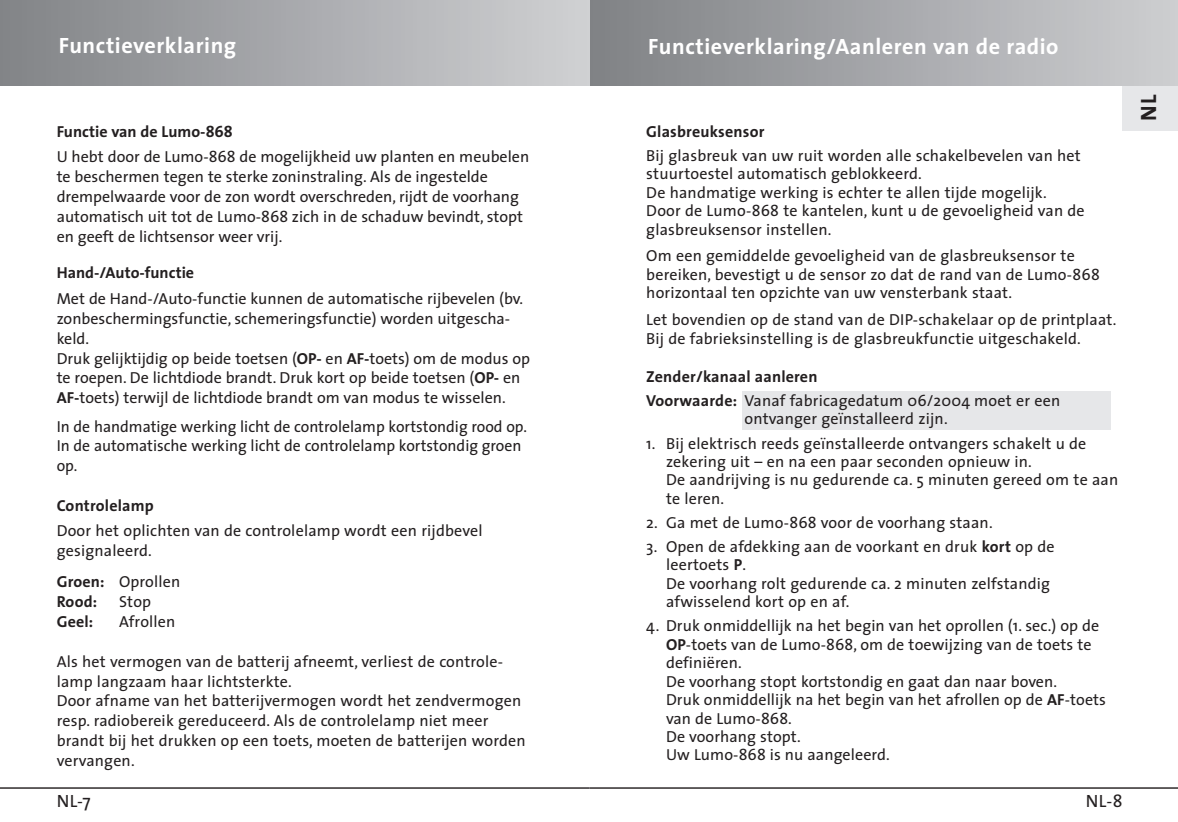
<style>
.page{position:relative;width:1178px;height:822px;background:#fff}
.page>*{position:absolute;margin:0;border:0;box-sizing:border-box;transform-origin:0 0}
.t1{font:700 22.2px "The Sans";letter-spacing:.025em;color:#fff}
.t2{font:700 22.2px "The Sans";color:#231f20}
.t3{font:17.8px "The Sans";color:#231f20}
.t4{font:16px/18.4px "The Sans";letter-spacing:.005em;color:#231f20}
.t5{font:700 16px/19.8px "The Sans";letter-spacing:.005em;color:#231f20}
.s1{font-weight:700}
.s2{font-weight:400}
</style>
<div class="page">
<div style="left:743px;top:391px;width:368px;height:39px;background:#e6e7e9"></div>
<div style="left:1123px;top:85px;width:55px;height:45px;background:#e6e7e9"></div>
<hr style="left:590px;top:787px;width:588px;height:2px;background:#231f20">
<div style="left:590px;top:0;width:588px;height:85px;background:linear-gradient(to right,#7f8185,#cdced1)"></div>
<hr style="left:0;top:787px;width:590px;height:2px;background:#231f20">
<div style="left:0;top:0;width:590px;height:85px;background:linear-gradient(to right,#818387,#d0d1d3)"></div>
<h1 class="t1" style="left:59px;top:36px;width:179px">Functieverklaring</h1>
<p class="t5" style="left:57px;top:123px;width:178px">Functie van de Lumo-868</p>
<p class="t4" style="left:57px;top:148px;width:474px;line-height:19.8px">U hebt door de Lumo-868 de mogelijkheid uw planten en meubelen te beschermen tegen te sterke zoninstraling. Als de ingestelde drempelwaarde voor de zon wordt overschreden, rijdt de voorhang automatisch uit tot de Lumo-868 zich in de schaduw bevindt, stopt en geeft de lichtsensor weer vrij.</p>
<p class="t5" style="left:57px;top:265px;width:139px">Hand-/Auto-functie</p>
<p class="t4" style="left:57px;top:290px;width:475px;line-height:19.8px">Met de Hand-/Auto-functie kunnen de automatische rijbevelen (bv. zonbeschermingsfunctie, schemeringsfunctie) worden uitgescha&shy;keld.<br>Druk gelijktijdig op beide toetsen (<span class="s1">OP-</span> en <span class="s1">AF-</span>toets) om de modus op te roepen. De lichtdiode brandt. Druk kort op beide toetsen (<span class="s1">OP-</span> en <span class="s1">AF-</span>toets) terwijl de lichtdiode brandt om van modus te wisselen.</p>
<p class="t4" style="left:57px;top:418px;width:472px;line-height:19.8px">In de handmatige werking licht de controlelamp kortstondig rood op.<br>In de automatische werking licht de controlelamp kortstondig groen op.</p>
<p class="t5" style="left:57px;top:497px;width:99px">Controlelamp</p>
<p class="t4" style="left:57px;top:522px;width:427px;line-height:19.8px">Door het oplichten van de controlelamp wordt een rijdbevel gesignaleerd.</p>
<p class="t5" style="left:57px;top:574px;width:125px">Groen: <span class="s2">Oprollen<br></span>Rood:</p>
<p class="t4" style="left:119px;top:594px;width:34px">Stop</p>
<p class="t5" style="left:57px;top:613px;width:38px">Geel:</p>
<p class="t4" style="left:119px;top:614px;width:58px">Afrollen</p>
<p class="t4" style="left:57px;top:653px;width:471px;line-height:19.8px">Als het vermogen van de batterij afneemt, verliest de controle&shy;lamp langzaam haar lichtsterkte.<br>Door afname van het batterijvermogen wordt het zendvermogen resp. radiobereik gereduceerd. Als de controlelamp niet meer brandt bij het drukken op een toets, moeten de batterijen worden vervangen.</p>
<p class="t3" style="left:57px;top:794px;width:36px">NL-7</p>
<h1 class="t1" style="left:648px;top:37px;width:412px">Functieverklaring/Aanleren van de radio</h1>
<p class="t5" style="left:646px;top:123px;width:120px">Glasbreuksensor</p>
<p class="t4" style="left:646px;top:148px;width:440px">Bij glasbreuk van uw ruit worden alle schakelbevelen van het stuurtoestel automatisch geblokkeerd.<br>De handmatige werking is echter te allen tijde mogelijk.<br>Door de Lumo-868 te kantelen, kunt u de gevoeligheid van de glasbreuksensor instellen.</p>
<p class="t4" style="left:646px;top:248px;width:455px">Om een gemiddelde gevoeligheid van de glasbreuksensor te bereiken, bevestigt u de sensor zo dat de rand van de Lumo-868 horizontaal ten opzichte van uw vensterbank staat.</p>
<p class="t4" style="left:646px;top:312px;width:472px">Let bovendien op de stand van de DIP-schakelaar op de printplaat.<br>Bij de fabrieksinstelling is de glasbreukfunctie uitgeschakeld.</p>
<p class="t4" style="left:646px;top:366px;width:415px;line-height:24px"><span class="s1">Zender/kanaal aanleren<br>Voorwaarde:</span> Vanaf fabricagedatum 06/2004 moet er een</p>
<p class="t4" style="left:745px;top:411px;width:205px">ontvanger geïnstalleerd zijn.</p>
<p class="t4" style="left:666px;top:435px;width:454px;text-indent:-20px">1. Bij elektrisch reeds geïnstalleerde ontvangers schakelt u de zekering uit – en na een paar seconden opnieuw in.<br>De aandrijving is nu gedurende ca. 5 minuten gereed om te aan te leren.</p>
<p class="t4" style="left:646px;top:515px;width:348px">2. Ga met de Lumo-868 voor de voorhang staan.</p>
<p class="t4" style="left:666px;top:539px;width:390px;text-indent:-20px">3. Open de afdekking aan de voorkant en druk <span class="s1">kort</span> op de leertoets <span class="s1">P</span>.<br>De voorhang rolt gedurende ca. 2 minuten zelfstandig afwisselend kort op en af.</p>
<p class="t4" style="left:666px;top:618px;width:442px;text-indent:-20px">4. Druk onmiddellijk na het begin van het oprollen (1. sec.) op de <span class="s1">OP</span>-toets van de Lumo-868, om de toewijzing van de toets te definiëren.<br>De voorhang stopt kortstondig en gaat dan naar boven.<br>Druk onmiddellijk na het begin van het afrollen op de <span class="s1">AF</span>-toets van de Lumo-868.<br>De voorhang stopt.<br>Uw Lumo-868 is nu aangeleerd.</p>
<p class="t3" style="left:1086px;top:794px;width:38px">NL-8</p>
<h1 class="t2" style="left:1140px;top:121px;width:27px;rotate:-90deg">NL</h1>
</div>
